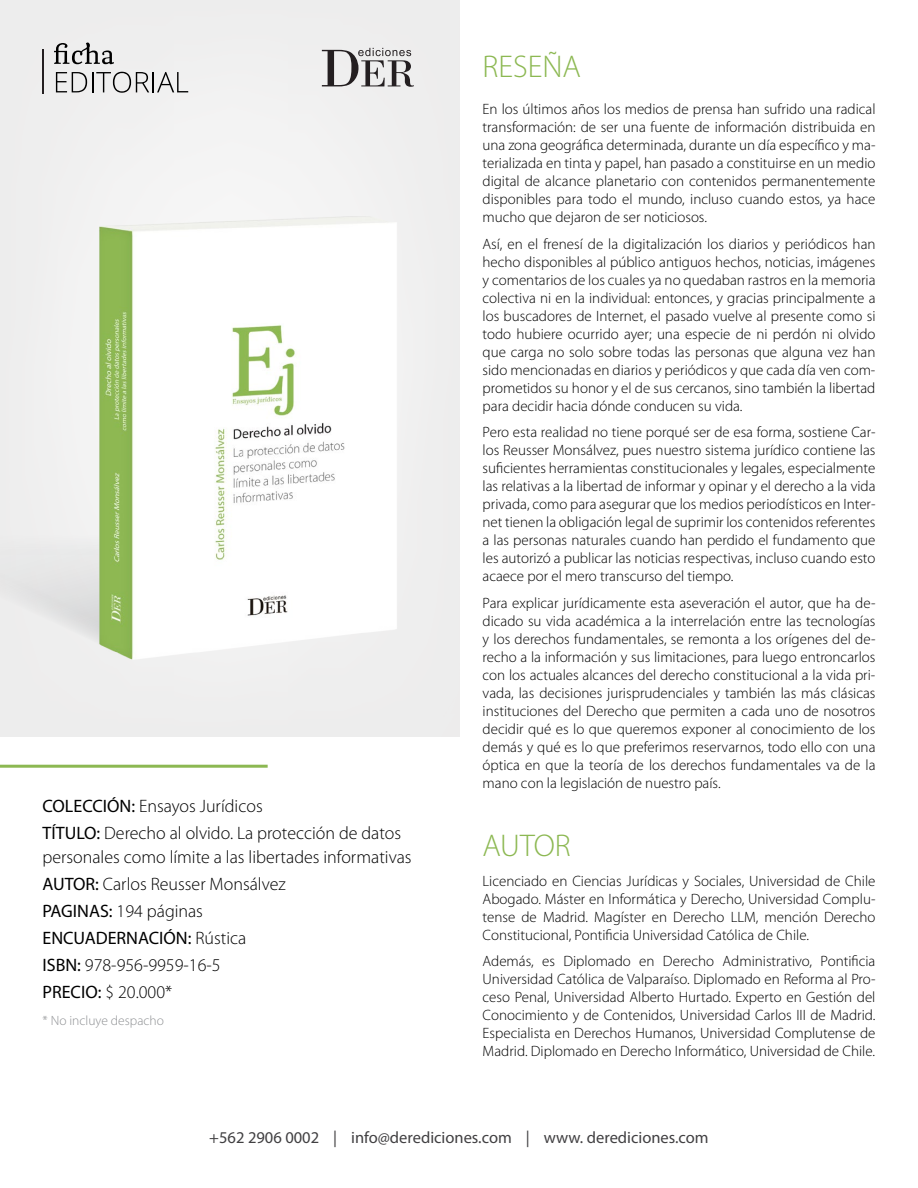
<style>
.page{position:relative;width:918px;height:1188px;background:#fff}
.page>*{position:absolute;margin:0;border:0;box-sizing:border-box;transform-origin:0 0}
.t1{font:300 31.5px "Myriad Pro";color:#8cb852}
.t2{font:300 18px/27px "Myriad Pro";color:#000}
.t3{font:16.5px "Myriad Pro";color:#414042}
.t4{font:300 15px/18px "Myriad Pro";color:#000;text-align:justify}
.t5{font:300 13.5px "Myriad Pro";color:#8f9194}
.s1{font-weight:400}
</style>
<div class="page">
<div style="left:0;top:0;width:332px;height:177px;background:#efefef"></div>
<svg style="left:54px;top:43px;width:60px;height:21px"></svg>
<svg style="left:56px;top:72px;width:132px;height:21px"></svg>
<hr style="left:43px;top:49px;width:1px;height:44px;background:#241f21">
<svg style="left:322px;top:48px;width:92px;height:39px"></svg>
<hr style="left:0;top:765px;width:268px;height:3px;background:#8cb852">
<img style="left:0;top:177px;width:446px;height:514px">
<h1 class="t1" style="left:483px;top:47px;width:100px">RESEÑA</h1>
<p class="t2" style="left:43px;top:792px;width:360px"><span class="s1">COLECCIÓN:</span> Ensayos Jurídicos<br><span class="s1">TÍTULO:</span> Derecho al olvido. La protección de datos</p>
<p class="t2" style="left:43px;top:843px;width:371px">personales como límite a las libertades informativas<br><span class="s1">AUTOR:</span> Carlos Reusser Monsálvez<br><span class="s1">PAGINAS:</span> 194 páginas<br><span class="s1">ENCUADERNACIÓN:</span> Rústica<br><span class="s1">ISBN:</span> 978-956-9959-16-5<br><span class="s1">PRECIO:</span> $ 20.000*</p>
<p class="t5" style="left:43px;top:1012px;width:123px">* No incluye despacho</p>
<p class="t4" style="left:483px;top:100px;width:394px">En los últimos años los medios de prensa han sufrido una radical transformación: de ser una fuente de información distribuida en una zona geográfica determinada, durante un día específico y ma&shy;terializada en tinta y papel, han pasado a constituirse en un medio digital de alcance planetario con contenidos permanentemente disponibles para todo el mundo, incluso cuando estos, ya hace mucho que dejaron de ser noticiosos.</p>
<p class="t4" style="left:483px;top:235px;width:394px">Así, en el frenesí de la digitalización los diarios y periódicos han hecho disponibles al público antiguos hechos, noticias, imágenes y comentarios de los cuales ya no quedaban rastros en la memoria colectiva ni en la individual: entonces, y gracias principalmente a los buscadores de Internet, el pasado vuelve al presente como si todo hubiere ocurrido ayer; una especie de ni perdón ni olvido que carga no solo sobre todas las personas que alguna vez han sido mencionadas en diarios y periódicos y que cada día ven com&shy;prometidos su honor y el de sus cercanos, sino también la libertad para decidir hacia dónde conducen su vida.</p>
<p class="t4" style="left:483px;top:423px;width:394px">Pero esta realidad no tiene porqué ser de esa forma, sostiene Car&shy;los Reusser Monsálvez, pues nuestro sistema jurídico contiene las suficientes herramientas constitucionales y legales, especialmente las relativas a la libertad de informar y opinar y el derecho a la vida privada, como para asegurar que los medios periodísticos en Inter&shy;net tienen la obligación legal de suprimir los contenidos referentes a las personas naturales cuando han perdido el fundamento que les autorizó a publicar las noticias respectivas, incluso cuando esto acaece por el mero transcurso del tiempo.</p>
<p class="t4" style="left:483px;top:594px;width:394px">Para explicar jurídicamente esta aseveración el autor, que ha de&shy;dicado su vida académica a la interrelación entre las tecnologías y los derechos fundamentales, se remonta a los orígenes del de&shy;recho a la información y sus limitaciones, para luego entroncarlos con los actuales alcances del derecho constitucional a la vida pri&shy;vada, las decisiones jurisprudenciales y también las más clásicas instituciones del Derecho que permiten a cada uno de nosotros decidir qué es lo que queremos exponer al conocimiento de los demás y qué es lo que preferimos reservarnos, todo ello con una óptica en que la teoría de los derechos fundamentales va de la mano con la legislación de nuestro país.</p>
<h1 class="t1" style="left:483px;top:827px;width:90px">AUTOR</h1>
<p class="t4" style="left:483px;top:872px;width:394px">Licenciado en Ciencias Jurídicas y Sociales, Universidad de Chile Abogado. Máster en Informática y Derecho, Universidad Complu&shy;tense de Madrid. Magíster en Derecho LLM, mención Derecho Constitucional, Pontificia Universidad Católica de Chile.</p>
<p class="t4" style="left:483px;top:952px;width:394px">Además, es Diplomado en Derecho Administrativo, Pontificia Universidad Católica de Valparaíso. Diplomado en Reforma al Pro&shy;ceso Penal, Universidad Alberto Hurtado. Experto en Gestión del Conocimiento y de Contenidos, Universidad Carlos III de Madrid.<br>Especialista en Derechos Humanos, Universidad Complutense de Madrid. Diplomado en Derecho Informático, Universidad de Chile.</p>
<p class="t3" style="left:209px;top:1127px;width:501px">+562 2906 0002 | info@derediciones.com | www. derediciones.com</p>
</div>
